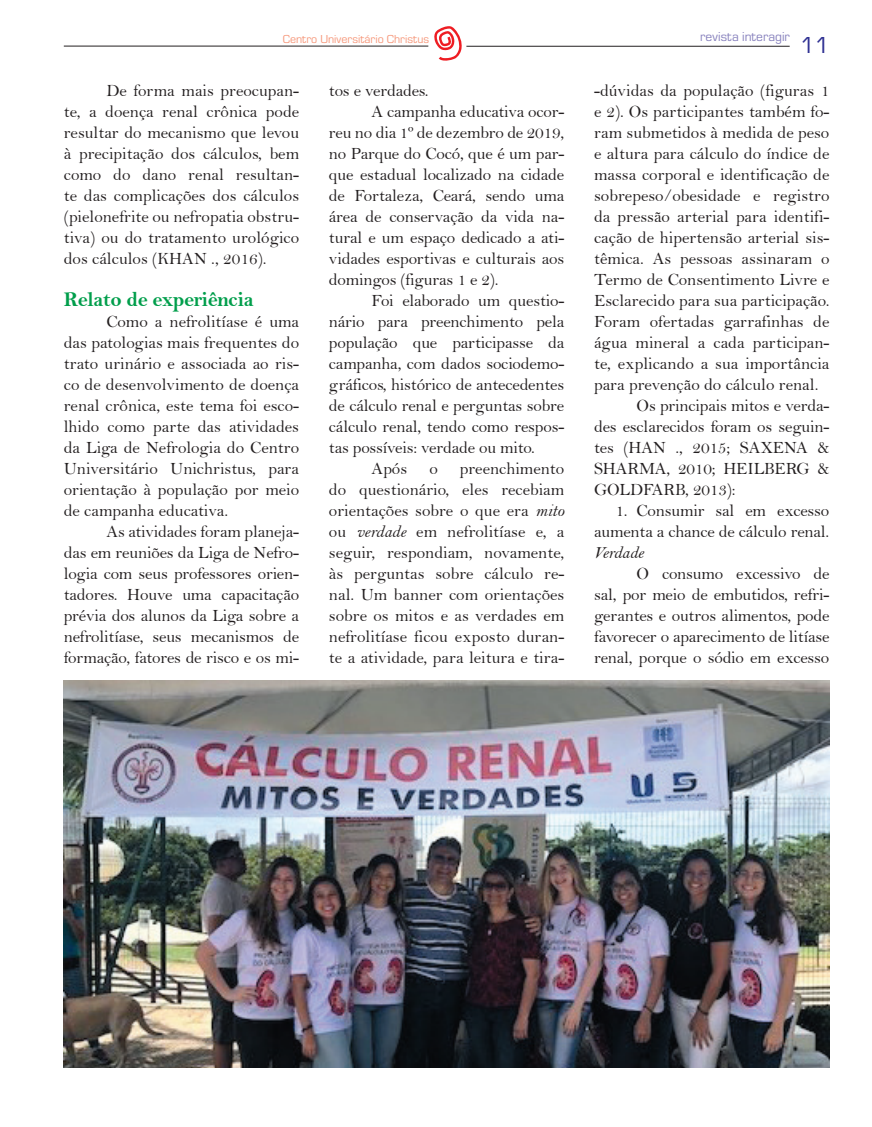
<style>
.page{position:relative;width:872px;height:1127px;background:#fff}
.page>*{position:absolute;margin:0;border:0;box-sizing:border-box;transform-origin:0 0}
.t1{font:24px "Eurostile";color:#2e3092}
.TÍTULO_2{font:21px "Bell MT Bold";letter-spacing:-.02em;color:#009e4b}
.PARÁGRAFO{font:17.25px/21px "Bell";letter-spacing:-.01em;color:#231f20;text-align:justify}
.t2{font:13.5px "Eurostile";letter-spacing:.005em;color:#8781bd}
.t3{font:12px "Eurostile";color:#f6977a}
.s1{font-family:"Bell MT Italic"}
</style>
<div class="page">
<svg style="left:434px;top:26px;width:28px;height:35px"></svg>
<hr style="left:64px;top:46px;width:364px;height:1px;background:#231f20">
<hr style="left:466px;top:46px;width:323px;height:1px;background:#231f20">
<img style="left:64px;top:680px;width:765px;height:387px">
<p class="t3" style="left:283px;top:30px;width:148px">Centro Universitário Christus</p>
<p class="t2" style="left:700px;top:28px;width:91px">revista interagir</p>
<h1 class="t1" style="left:800px;top:29px;width:31px">11</h1>
<p class="PARÁGRAFO" style="left:64px;top:80px;width:237px;text-indent:43px">De forma mais preocupan&shy;te, a doença renal crônica pode resultar do mecanismo que levou à precipitação dos cálculos, bem como do dano renal resultan&shy;te das complicações dos cálculos (pielonefrite ou nefropatia obstru&shy;tiva) ou do tratamento urológico dos cálculos (KHAN ., 2016).</p>
<p class="TÍTULO_2" style="left:64px;top:287px;width:191px">Relato de experiência</p>
<p class="PARÁGRAFO" style="left:64px;top:311px;width:237px;text-indent:43px">Como a nefrolitíase é uma das patologias mais frequentes do trato urinário e associada ao ris&shy;co de desenvolvimento de doença renal crônica, este tema foi esco&shy;lhido como parte das atividades da Liga de Nefrologia do Centro Universitário Unichristus, para orientação à população por meio de campanha educativa.</p>
<p class="PARÁGRAFO" style="left:64px;top:521px;width:237px;text-indent:43px">As atividades foram planeja&shy;das em reuniões da Liga de Nefro&shy;logia com seus professores orien&shy;tadores. Houve uma capacitação prévia dos alunos da Liga sobre a nefrolitíase, seus mecanismos de formação, fatores de risco e os mi-</p>
<p class="PARÁGRAFO" style="left:329px;top:80px;width:101px">tos e verdades.</p>
<p class="PARÁGRAFO" style="left:329px;top:101px;width:237px;text-indent:43px">A campanha educativa ocor&shy;reu no dia 1º de dezembro de 2019, no Parque do Cocó, que é um par&shy;que estadual localizado na cidade de Fortaleza, Ceará, sendo uma área de conservação da vida na&shy;tural e um espaço dedicado a ati&shy;vidades esportivas e culturais aos domingos (figuras 1 e 2).</p>
<p class="PARÁGRAFO" style="left:329px;top:290px;width:237px;text-indent:43px">Foi elaborado um questio&shy;nário para preenchimento pela população que participasse da campanha, com dados sociodemo&shy;gráficos, histórico de antecedentes de cálculo renal e perguntas sobre cálculo renal, tendo como respos&shy;tas possíveis: verdade ou mito.</p>
<p class="PARÁGRAFO" style="left:371px;top:458px;width:37px">Após</p>
<p class="PARÁGRAFO" style="left:429px;top:458px;width:10px">o</p>
<p class="PARÁGRAFO" style="left:329px;top:458px;width:237px;text-indent:131px">preenchimento do questionário, eles recebiam orientações sobre o que era <span class="s1">mito </span>ou <span class="s1">verdade</span> em nefrolitíase e, a seguir, respondiam, novamente, às perguntas sobre cálculo re&shy;nal. Um banner com orientações sobre os mitos e as verdades em nefrolitíase ficou exposto duran&shy;te a atividade, para leitura e tira-</p>
<p class="PARÁGRAFO" style="left:594px;top:80px;width:237px">-dúvidas da população (figuras 1 e 2). Os participantes também fo&shy;ram submetidos à medida de peso e altura para cálculo do índice de massa corporal e identificação de sobrepeso/obesidade e registro da pressão arterial para identifi&shy;cação de hipertensão arterial sis&shy;têmica. As pessoas assinaram o Termo de Consentimento Livre e Esclarecido para sua participação.<br>Foram ofertadas garrafinhas de água mineral a cada participan&shy;te, explicando a sua importância para prevenção do cálculo renal.</p>
<p class="PARÁGRAFO" style="left:594px;top:395px;width:237px;text-indent:43px">Os principais mitos e verda&shy;des esclarecidos foram os seguin&shy;tes (HAN ., 2015; SAXENA &amp; SHARMA, 2010; HEILBERG &amp; GOLDFARB, 2013):</p>
<p class="PARÁGRAFO" style="left:594px;top:500px;width:237px;text-indent:21px">1. Consumir sal em excesso aumenta a chance de cálculo renal.<br><span class="s1">Verdade</span></p>
<p class="PARÁGRAFO" style="left:594px;top:563px;width:237px;text-indent:43px">O consumo excessivo de sal, por meio de embutidos, refri&shy;gerantes e outros alimentos, pode favorecer o aparecimento de litíase renal, porque o sódio em excesso</p>
</div>
